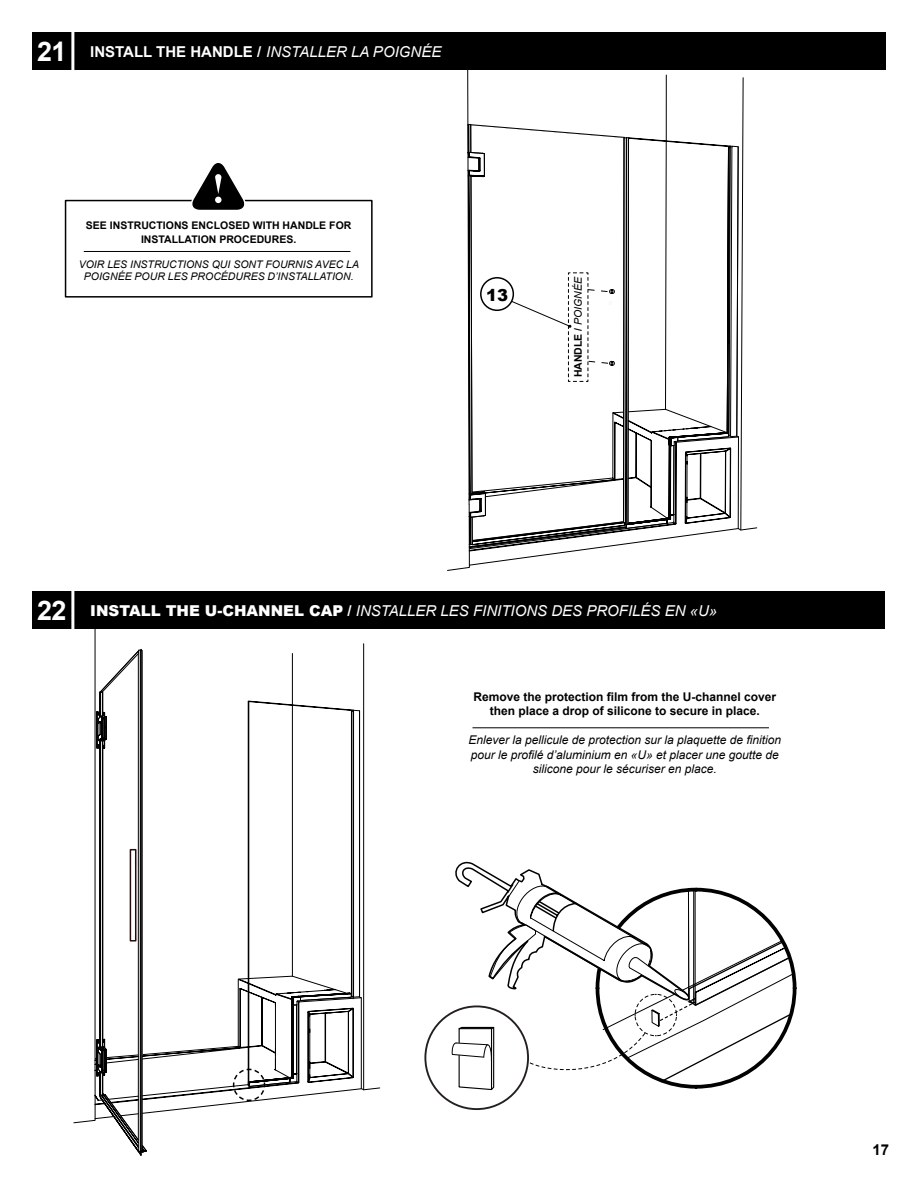
<style>
.page{position:relative;width:918px;height:1188px;background:#fff}
.page>*{position:absolute;margin:0;border:0;box-sizing:border-box;transform-origin:0 0}
.t1{font:700 27px "Arial";color:#fff}
.t2{font:900 16.5px "Arial";color:#000}
.t3{font:italic 15px "Arial";color:#fff}
.t4{font:700 15px "Arial";color:#000}
.t5{font:italic 12px/14.4px "Arial";color:#000;text-align:center}
.t6{font:700 12px/14.4px "Arial";color:#000;text-align:center}
.t7{font:italic 10.5px "Arial";color:#000}
.t8{font:700 10.5px/13.5px "Arial";color:#000;text-align:center}
.s1{font-weight:700;font-style:normal}
.s2{font-weight:400;font-style:italic}
.s3{font-weight:900;font-style:normal}
</style>
<div class="page">
<div style="left:32px;top:32px;width:854px;height:38px;background:#000"></div>
<hr style="left:71px;top:28px;width:3px;height:45px;background:#fff">
<div style="left:32px;top:591px;width:853px;height:38px;background:#000"></div>
<hr style="left:71px;top:588px;width:3px;height:45px;background:#fff">
<div style="left:65px;top:200px;width:308px;height:98px;background:#fff;border:2px solid #000101"></div>
<svg style="left:189px;top:163px;width:60px;height:47px"></svg>
<div style="left:215px;top:197px;width:7px;height:6px;background:#fff;border-radius:50%"></div>
<hr style="left:84px;top:251px;width:266px;height:1px;background:#000101">
<svg style="left:447px;top:70px;width:311px;height:501px"></svg>
<hr style="left:95px;top:627px;width:1px;height:444px;background:#000">
<hr style="left:363px;top:644px;width:1px;height:446px;background:#000">
<hr style="left:473px;top:727px;width:296px;height:1px;background:#000">
<svg style="left:451px;top:861px;width:346px;height:230px"></svg>
<svg style="left:73px;top:648px;width:308px;height:508px"></svg>
<h1 class="t1" style="left:37px;top:34px;width:31px">21</h1>
<p class="t3" style="left:90px;top:42px;width:353px"><span class="s1">INSTALL THE HANDLE /</span> INSTALLER LA POIGNÉE</p>
<p class="t8" style="left:86px;top:219px;width:267px">SEE INSTRUCTIONS ENCLOSED WITH HANDLE FOR<br>INSTALLATION PROCEDURES.</p>
<p class="t7" style="left:79px;top:257px;width:14px">Voir</p>
<p class="t7" style="left:107px;top:257px;width:8px">les</p>
<p class="t7" style="left:130px;top:257px;width:8px">instru</p>
<p class="t7" style="left:169px;top:257px;width:15px">ctions</p>
<p class="t7" style="left:212px;top:257px;width:30px">qui sont</p>
<p class="t7" style="left:265px;top:257px;width:8px">fournis</p>
<p class="t7" style="left:315px;top:257px;width:9px">ave</p>
<p class="t7" style="left:336px;top:257px;width:18px">c la</p>
<p class="t7" style="left:84px;top:270px;width:8px">poignée</p>
<p class="t7" style="left:135px;top:270px;width:41px">POUR les</p>
<p class="t7" style="left:191px;top:270px;width:9px">pro</p>
<p class="t7" style="left:213px;top:270px;width:16px">cédures</p>
<p class="t7" style="left:268px;top:270px;width:17px">d’installation</p>
<p class="t7" style="left:351px;top:270px;width:4px">.</p>
<h2 class="t2" style="left:486px;top:283px;width:24px">13</h2>
<p class="t8" style="left:572px;top:377px;width:102px;rotate:-90deg">HANDLE / <span class="s2">POIGNÉE</span></p>
<h1 class="t1" style="left:37px;top:592px;width:31px">22</h1>
<p class="t3" style="left:90px;top:601px;width:629px"><span class="s3">INSTALL THE U-CHANNEL CAP</span> <span class="s1">/</span> INSTALLER LES FINITIONS DES PROFILÉS EN «U»</p>
<p class="t6" style="left:473px;top:690px;width:304px">Remove the protection film from the U-channel cover then place a drop of silicone to secure in place.</p>
<p class="t5" style="left:468px;top:733px;width:314px">Enlever la pellicule de protection sur la plaquette de finition pour le profilé d’aluminium en «U» et placer une goutte de silicone pour le sécuriser en place.</p>
<p class="t4" style="left:872px;top:1140px;width:18px">17</p>
</div>
